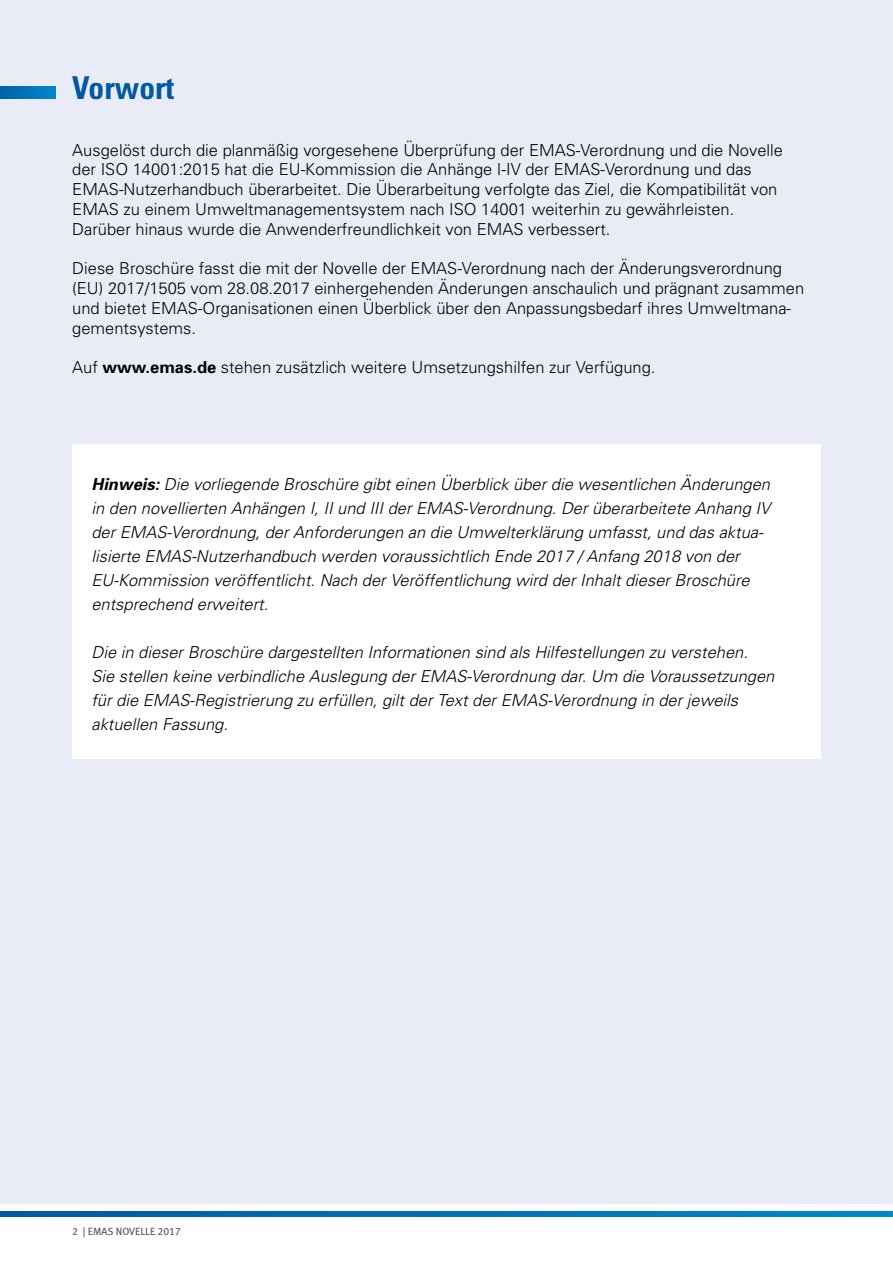
<style>
.page{position:relative;width:893px;height:1263px;background:#fff}
.page>*{position:absolute;margin:0;border:0;box-sizing:border-box;transform-origin:0 0}
.t1{font:700 condensed 31.5px "Univers";color:#0059a1}
.t2{font:300 16.5px/19.8px "Univers";color:#000}
.t3{font:italic 300 16.5px/24px "Univers";color:#000}
.t4{font:10.5px "Meta Book LF";color:#565656}
.s1{font-weight:700}
</style>
<div class="page">
<svg style="left:0;top:1212px;width:893px;height:4px;background:#0070b6"></svg>
<div style="left:0;top:0;width:893px;height:1203px;background:#e9ecf7"></div>
<div style="left:72px;top:445px;width:749px;height:314px;background:#fff"></div>
<svg style="left:0;top:86px;width:55px;height:13px"></svg>
<h1 class="t1" style="left:72px;top:69px;width:104px">Vorwort</h1>
<p class="t2" style="left:72px;top:140px;width:712px">Ausgelöst durch die planmäßig vorgesehene Überprüfung der EMAS-Verordnung und die Novelle der ISO 14001:2015 hat die EU-Kommission die Anhänge I-IV der EMAS-Verordnung und das EMAS-Nutzerhandbuch überarbeitet. Die Überarbeitung verfolgte das Ziel, die Kompatibilität von EMAS zu einem Umweltmanagementsystem nach ISO 14001 weiterhin zu gewährleisten.<br>Darüber hinaus wurde die Anwenderfreundlichkeit von EMAS verbessert.</p>
<p class="t2" style="left:72px;top:259px;width:733px">Diese Broschüre fasst die mit der Novelle der EMAS-Verordnung nach der Änderungsverordnung (EU) 2017/1505 vom 28.08.2017 einhergehenden Änderungen anschaulich und prägnant zusammen und bietet EMAS-Organisationen einen Überblick über den Anpassungsbedarf ihres Umweltmana&shy;gementsystems.</p>
<p class="t2" style="left:72px;top:358px;width:585px">Auf <span class="s1">www.emas.de</span> stehen zusätzlich weitere Umsetzungshilfen zur Verfügung.</p>
<p class="t3" style="left:91px;top:472px;width:680px"><span class="s1">Hinweis:</span> Die vorliegende Broschüre gibt einen Überblick über die wesentlichen Änderungen in den novellierten Anhängen I, II und III der EMAS-Verordnung. Der überarbeitete Anhang IV der EMAS-Verordnung, der Anforderungen an die Umwelterklärung umfasst, und das aktua&shy;lisierte EMAS-Nutzerhandbuch werden voraussichtlich Ende 2017 / Anfang 2018 von der EU-Kommission veröffentlicht. Nach der Veröffentlichung wird der Inhalt dieser Broschüre entsprechend erweitert.</p>
<p class="t3" style="left:91px;top:640px;width:684px">Die in dieser Broschüre dargestellten Informationen sind als Hilfestellungen zu verstehen.<br>Sie stellen keine verbindliche Auslegung der EMAS-Verordnung dar. Um die Voraussetzungen für die EMAS-Registrierung zu erfüllen, gilt der Text der EMAS-Verordnung in der jeweils aktuellen Fassung.</p>
<p class="t4" style="left:72px;top:1225px;width:110px">2 | EMAS NOVELLE 2017</p>
</div>
